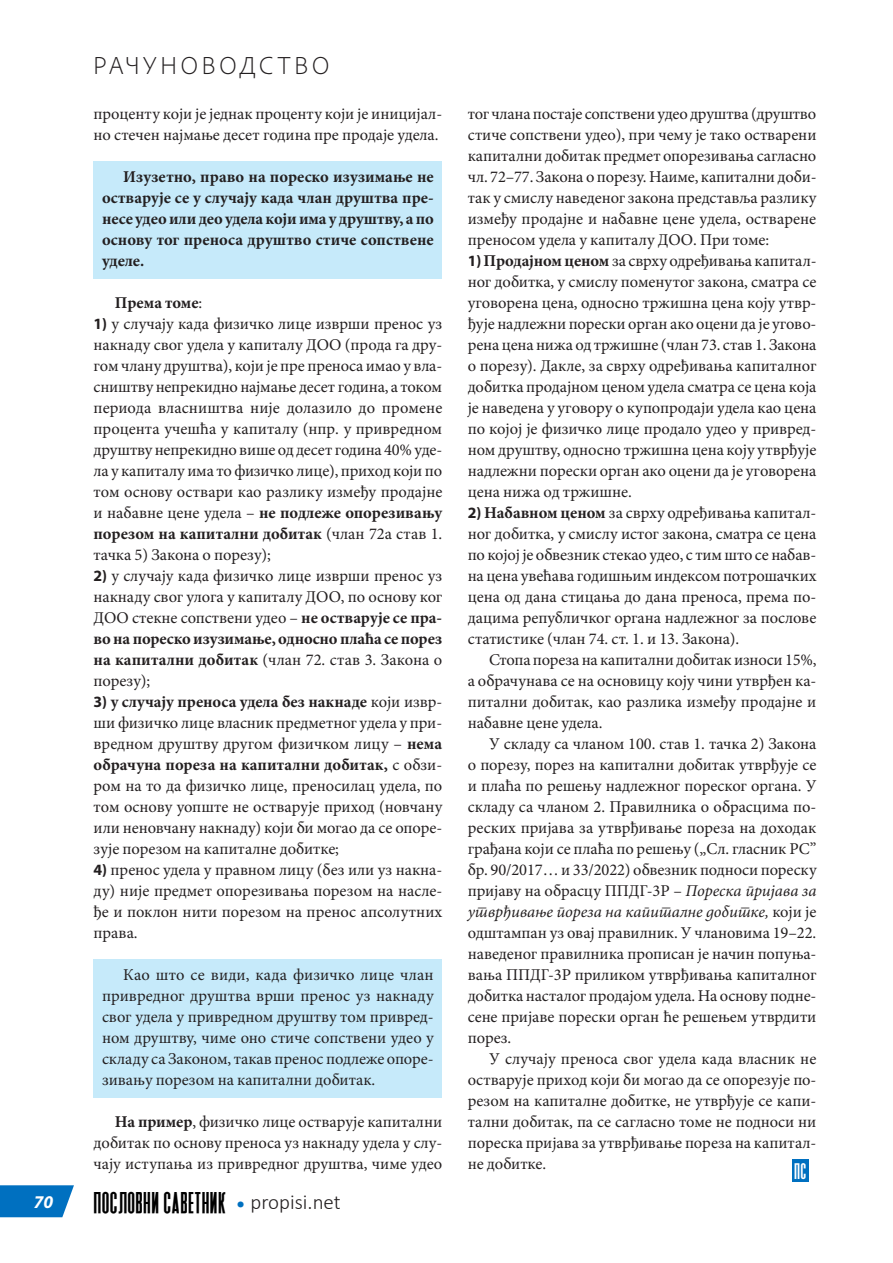
<style>
.page{position:relative;width:893px;height:1263px;background:#fff}
.page>*{position:absolute;margin:0;border:0;box-sizing:border-box;transform-origin:0 0}
.t1{font:28.5px "Heathergreen";letter-spacing:.04em;color:#000}
.t2{font:300 25.5px "Adobe Clean";letter-spacing:.155em;color:#231f20}
.t3{font:21px "Heathergreen";color:#fff}
.t4{font:italic 700 18px "Myriad Pro";color:#fff}
.t5{font:16.5px/21px "Minion Pro";letter-spacing:-.005em;color:#231f20;text-align:justify}
.t6{font:700 16.5px/21px "Minion Pro";color:#231f20;text-align:justify}
.s1{font-weight:400}
.s2{font-family:"Myriad Pro";font-weight:700;font-size:15.75px}
.s3{font-weight:700}
.s4{font-family:"Calibri";font-weight:300;font-size:21px;color:#0070c0}
.s5{font-family:"Calibri";font-weight:300;font-size:21px;color:#231f20}
.s6{font-style:italic}
</style>
<div class="page">
<svg style="left:0;top:1185px;width:74px;height:32px;background:#167cc5"></svg>
<div style="left:94px;top:161px;width:348px;height:118px;background:#c6eafa"></div>
<div style="left:94px;top:959px;width:348px;height:139px;background:#c6eafa"></div>
<div style="left:792px;top:1159px;width:17px;height:22px;background:#0070c0"></div>
<p class="t4" style="left:34px;top:1190px;width:21px">70</p>
<h2 class="t2" style="left:94px;top:49px;width:237px">РАЧУНОВОДСТВО</h2>
<p class="t5" style="left:94px;top:103px;width:350px">проценту који је једнак проценту који је иницијал&shy;но стечен најмање десет година пре продаје удела.</p>
<p class="t6" style="left:102px;top:166px;width:333px;text-indent:21px">Изузетно, право на пореско изузимање не остварује се у случају када члан друштва пре&shy;несе удео или део удела који има у друштву, а по основу тог преноса друштво стиче сопствене уделе.</p>
<p class="t6" style="left:115px;top:292px;width:89px">Према томе<span class="s1">:</span></p>
<p class="t5" style="left:94px;top:313px;width:350px"><span class="s2">1)</span> у случају када физичко лице изврши пренос уз накнаду свог удела у капиталу ДОО (прода га дру&shy;гом члану друштва), који је пре преноса имао у вла&shy;сништву непрекидно најмање десет година, а током периода власништва није долазило до промене процента учешћа у капиталу (нпр. у привредном друштву непрекидно више од десет година 40% уде&shy;ла у капиталу има то физичко лице), приход који по том основу оствари као разлику између продајне и набавне цене удела – <span class="s3">не подлеже опорезивању порезом на капитални добитак</span> (члан 72а став 1. тачка 5) Закона о порезу);</p>
<p class="t5" style="left:94px;top:565px;width:350px"><span class="s2">2)</span> у случају када физичко лице изврши пренос уз накнаду свог улога у капиталу ДОО, по основу ког ДОО стекне сопствени удео – <span class="s3">не остварује се пра&shy;во на пореско изузимање, односно плаћа се порез на капитални добитак</span> (члан 72. став 3. Закона о порезу);</p>
<p class="t5" style="left:94px;top:691px;width:350px"><span class="s2">3)</span> <span class="s3">у случају преноса удела без накнаде</span> који извр&shy;ши физичко лице власник предметног удела у при&shy;вредном друштву другом физичком лицу – <span class="s3">нема обрачуна пореза на капитални добитак,</span> с обзи&shy;ром на то да физичко лице, преносилац удела, по том основу уопште не остварује приход (новчану или неновчану накнаду) који би могао да се опоре&shy;зује порезом на капиталне добитке;</p>
<p class="t5" style="left:94px;top:859px;width:350px"><span class="s2">4)</span> пренос удела у правном лицу (без или уз накна&shy;ду) није предмет опорезивања порезом на насле&shy;ђе и поклон нити порезом на пренос апсолутних права.</p>
<p class="t5" style="left:102px;top:964px;width:333px;text-indent:21px">Као што се види, када физичко лице члан привредног друштва врши пренос уз накнаду свог удела у привредном друштву том привред&shy;ном друштву, чиме оно стиче сопствени удео у складу са Законом, такав пренос подлеже опоре&shy;зивању порезом на капитални добитак.</p>
<p class="t5" style="left:94px;top:1111px;width:350px;text-indent:21px"><span class="s3">На пример</span>, физичко лице остварује капитални добитак по основу преноса уз накнаду удела у слу&shy;чају иступања из привредног друштва, чиме удео</p>
<h1 class="t1" style="left:94px;top:1179px;width:248px">ПОСЛОВНИ САВЕТНИК <span class="s4">•</span> <span class="s5">propisi.net</span></h1>
<p class="t5" style="left:468px;top:103px;width:350px">тог члана постаје сопствени удео друштва (друштво стиче сопствени удео), при чему је тако остварени капитални добитак предмет опорезивања сагласно чл. 72–77. Закона о порезу. Наиме, капитални доби&shy;так у смислу наведеног закона представља разлику између продајне и набавне цене удела, остварене преносом удела у капиталу ДОО. При томе:</p>
<p class="t5" style="left:468px;top:250px;width:350px"><span class="s2">1)</span> <span class="s3">Продајном ценом</span> за сврху одређивања капитал&shy;ног добитка, у смислу поменутог закона, сматра се уговорена цена, односно тржишна цена коју утвр&shy;ђује надлежни порески орган ако оцени да је угово&shy;рена цена нижа од тржишне (члан 73. став 1. Закона о порезу). Дакле, за сврху одређивања капиталног добитка продајном ценом удела сматра се цена која је наведена у уговору о купопродаји удела као цена по којој је физичко лице продало удео у привред&shy;ном друштву, односно тржишна цена коју утврђује надлежни порески орган ако оцени да је уговорена цена нижа од тржишне.</p>
<p class="t5" style="left:468px;top:502px;width:350px"><span class="s2">2)</span> <span class="s3">Набавном ценом</span> за сврху одређивања капитал&shy;ног добитка, у смислу истог закона, сматра се цена по којој је обвезник стекао удео, с тим што се набав&shy;на цена увећава годишњим индексом потрошачких цена од дана стицања до дана преноса, према по&shy;дацима републичког органа надлежног за послове статистике (члан 74. ст. 1. и 13. Закона).</p>
<p class="t5" style="left:468px;top:649px;width:350px;text-indent:21px">Стопа пореза на капитални добитак износи 15%, а обрачунава се на основицу коју чини утврђен ка&shy;питални добитак, као разлика између продајне и набавне цене удела.</p>
<p class="t5" style="left:468px;top:733px;width:350px;text-indent:21px">У складу са чланом 100. став 1. тачка 2) Закона о порезу, порез на капитални добитак утврђује се и плаћа по решењу надлежног пореског органа. У складу са чланом 2. Правилника о обрасцима по&shy;реских пријава за утврђивање пореза на доходак грађана који се плаћа по решењу („Сл. гласник РС” бр. 90/2017… и 33/2022) обвезник подноси пореску пријаву на обрасцу ППДГ-3Р – <span class="s6">Пореска пријава за утврђивање пореза на капиталне добитке,</span> који је одштампан уз овај правилник. У члановима 19–22. наведеног правилника прописан је начин попуња&shy;вања ППДГ-3Р приликом утврђивања капиталног добитка насталог продајом удела. На основу подне&shy;сене пријаве порески орган ће решењем утврдити порез.</p>
<p class="t5" style="left:468px;top:1048px;width:350px;text-indent:21px">У случају преноса свог удела када власник не остварује приход који би могао да се опорезује по&shy;резом на капиталне добитке, не утврђује се капи&shy;тални добитак, па се сагласно томе не подноси ни пореска пријава за утврђивање пореза на капитал&shy;не добитке.</p>
<p class="t3" style="left:794px;top:1154px;width:13px">ПС</p>
</div>
